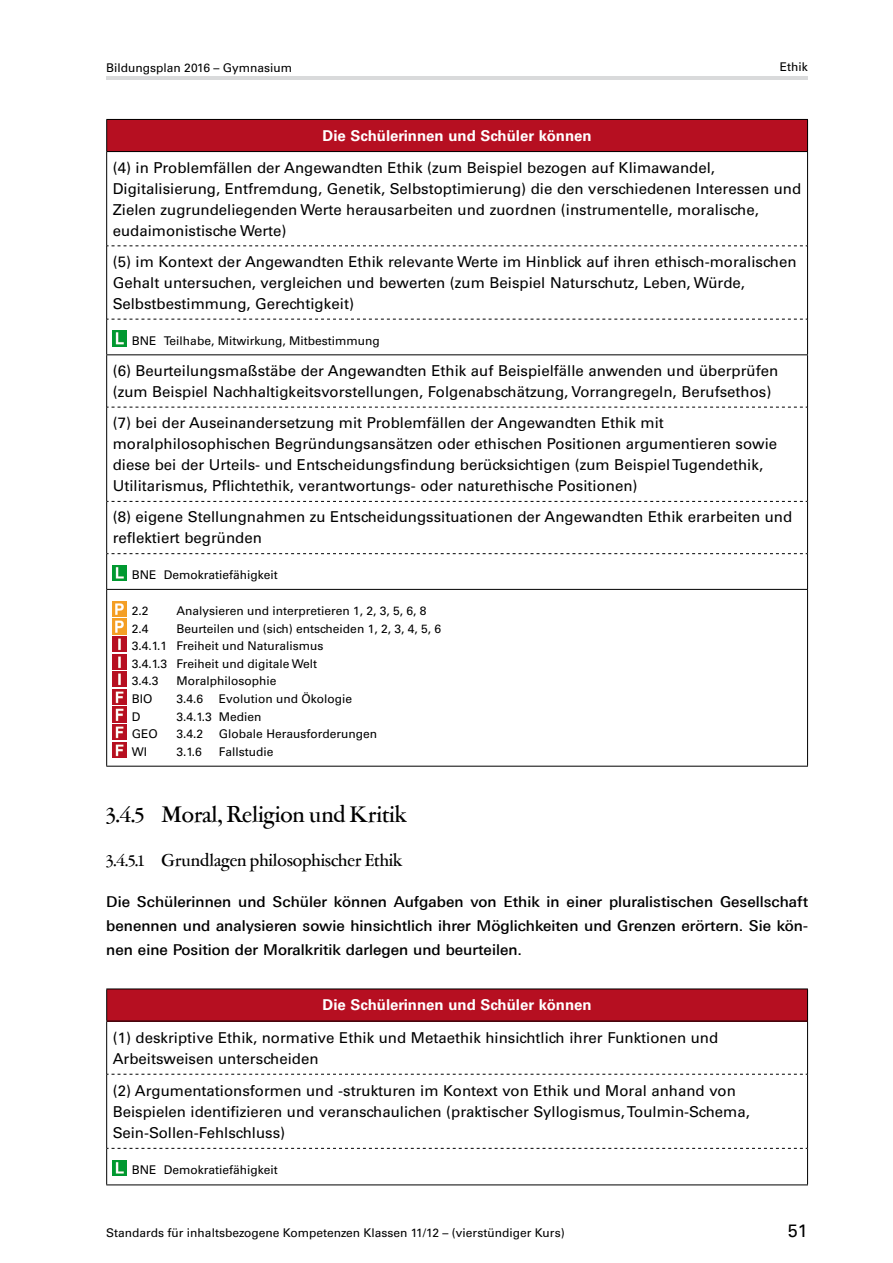
<style>
.page{position:relative;width:893px;height:1263px;background:#fff}
.page>*{position:absolute;margin:0;border:0;box-sizing:border-box;transform-origin:0 0}
.t1{font:500 25.5px "Garamont Amst SH";color:#000}
.t2{font:500 19.5px "Garamont Amst SH";color:#000}
.t3{font:18px "Univers LT Std";color:#000}
.t4{font:15px/21px "Univers LT Std";color:#000}
.t5{font:500 15px/24px "Linotype Univers 530";color:#000;text-align:justify}
.t6{font:700 15px "Univers LT Std";color:#fff}
.t7{font:12px/17.5px "Univers LT Std";color:#000}
</style>
<div class="page">
<hr style="left:106px;top:77px;width:702px;height:3px;background:#d9dadb">
<div style="left:107px;top:119px;width:700px;height:33px;background:#b60f21"></div>
<hr style="left:106px;top:119px;width:702px;height:1px;background:#000">
<hr style="left:106px;top:120px;width:1px;height:31px;background:#000">
<hr style="left:807px;top:120px;width:1px;height:31px;background:#000">
<hr style="left:106px;top:151px;width:702px;height:1px;background:#000">
<hr style="left:106px;top:152px;width:1px;height:94px;background:#000">
<hr style="left:807px;top:152px;width:1px;height:94px;background:#000">
<svg style="left:107px;top:245px;width:700px;height:1px"></svg>
<hr style="left:106px;top:246px;width:1px;height:73px;background:#000">
<hr style="left:807px;top:246px;width:1px;height:73px;background:#000">
<svg style="left:107px;top:319px;width:700px;height:1px"></svg>
<hr style="left:106px;top:319px;width:1px;height:35px;background:#000">
<hr style="left:807px;top:319px;width:1px;height:35px;background:#000">
<hr style="left:106px;top:354px;width:702px;height:1px;background:#000">
<hr style="left:106px;top:355px;width:1px;height:52px;background:#000">
<hr style="left:807px;top:355px;width:1px;height:52px;background:#000">
<svg style="left:107px;top:407px;width:700px;height:1px"></svg>
<hr style="left:106px;top:407px;width:1px;height:94px;background:#000">
<hr style="left:807px;top:407px;width:1px;height:94px;background:#000">
<svg style="left:107px;top:501px;width:700px;height:1px"></svg>
<hr style="left:106px;top:501px;width:1px;height:53px;background:#000">
<hr style="left:807px;top:501px;width:1px;height:53px;background:#000">
<svg style="left:107px;top:553px;width:700px;height:1px"></svg>
<hr style="left:106px;top:554px;width:1px;height:35px;background:#000">
<hr style="left:807px;top:554px;width:1px;height:35px;background:#000">
<hr style="left:106px;top:589px;width:702px;height:1px;background:#000">
<hr style="left:106px;top:590px;width:1px;height:176px;background:#000">
<hr style="left:807px;top:590px;width:1px;height:176px;background:#000">
<hr style="left:106px;top:766px;width:702px;height:1px;background:#000">
<img style="left:113px;top:331px;width:14px;height:15px">
<img style="left:113px;top:565px;width:14px;height:16px">
<img style="left:113px;top:601px;width:14px;height:15px">
<img style="left:113px;top:619px;width:14px;height:15px">
<img style="left:113px;top:636px;width:14px;height:16px">
<img style="left:113px;top:654px;width:14px;height:15px">
<img style="left:113px;top:671px;width:14px;height:16px">
<img style="left:113px;top:689px;width:14px;height:15px">
<img style="left:113px;top:707px;width:14px;height:15px">
<img style="left:113px;top:724px;width:14px;height:16px">
<img style="left:113px;top:742px;width:14px;height:15px">
<div style="left:107px;top:989px;width:700px;height:32px;background:#b60f21"></div>
<hr style="left:106px;top:988px;width:702px;height:1px;background:#000">
<hr style="left:106px;top:989px;width:1px;height:32px;background:#000">
<hr style="left:807px;top:989px;width:1px;height:32px;background:#000">
<hr style="left:106px;top:1021px;width:702px;height:1px;background:#000">
<hr style="left:106px;top:1021px;width:1px;height:53px;background:#000">
<hr style="left:807px;top:1021px;width:1px;height:53px;background:#000">
<svg style="left:107px;top:1074px;width:700px;height:1px"></svg>
<hr style="left:106px;top:1074px;width:1px;height:74px;background:#000">
<hr style="left:807px;top:1074px;width:1px;height:74px;background:#000">
<svg style="left:107px;top:1148px;width:700px;height:1px"></svg>
<hr style="left:106px;top:1148px;width:1px;height:36px;background:#000">
<hr style="left:807px;top:1148px;width:1px;height:36px;background:#000">
<hr style="left:106px;top:1184px;width:702px;height:1px;background:#000">
<img style="left:113px;top:1160px;width:14px;height:16px">
<p class="t7" style="left:106px;top:59px;width:187px">Bildungsplan 2016 – Gymnasium</p>
<p class="t7" style="left:780px;top:58px;width:29px">Ethik</p>
<p class="t6" style="left:323px;top:127px;width:271px">Die Schülerinnen und Schüler können</p>
<p class="t4" style="left:113px;top:157px;width:690px">(4) in Problemfällen der Angewandten Ethik (zum Beispiel bezogen auf Klimawandel, Digitalisierung, Entfremdung, Genetik, Selbstoptimierung) die den verschiedenen Interessen und Zielen zugrundeliegenden Werte herausarbeiten und zuordnen (instrumentelle, moralische, eudaimonistische Werte)</p>
<p class="t4" style="left:113px;top:251px;width:685px">(5) im Kontext der Angewandten Ethik relevante Werte im Hinblick auf ihren ethisch-moralischen<br>Gehalt untersuchen, vergleichen und bewerten (zum Beispiel Naturschutz, Leben, Würde,<br>Selbstbestimmung, Gerechtigkeit)</p>
<p class="t7" style="left:132px;top:332px;width:249px">BNE Teilhabe, Mitwirkung, Mitbestimmung</p>
<p class="t4" style="left:113px;top:360px;width:667px">(6) Beurteilungsmaßstäbe der Angewandten Ethik auf Beispielfälle anwenden und überprüfen (zum Beispiel Nachhaltigkeitsvorstellungen, Folgenabschätzung, Vorrangregeln, Berufsethos)</p>
<p class="t4" style="left:113px;top:412px;width:666px">(7) bei der Auseinandersetzung mit Problemfällen der Angewandten Ethik mit moralphilosophischen Begründungsansätzen oder ethischen Positionen argumentieren sowie diese bei der Urteils- und Entscheidungsfindung berücksichtigen (zum Beispiel Tugendethik, Utilitarismus, Pflichtethik, verantwortungs- oder naturethische Positionen)</p>
<p class="t4" style="left:113px;top:507px;width:681px">(8) eigene Stellungnahmen zu Entscheidungssituationen der Angewandten Ethik erarbeiten und reflektiert begründen</p>
<p class="t7" style="left:132px;top:566px;width:148px">BNE Demokratiefähigkeit</p>
<p class="t7" style="left:132px;top:602px;width:18px">2.2</p>
<p class="t7" style="left:176px;top:602px;width:252px">Analysieren und interpretieren 1, 2, 3, 5, 6, 8</p>
<p class="t7" style="left:132px;top:620px;width:18px">2.4</p>
<p class="t7" style="left:132px;top:620px;width:311px;text-indent:45px">Beurteilen und (sich) entscheiden 1, 2, 3, 4, 5, 6<br>3.4.1.1 Freiheit und Naturalismus<br>3.4.1.3 Freiheit und digitale Welt<br>3.4.3</p>
<p class="t7" style="left:176px;top:672px;width:102px">Moralphilosophie</p>
<p class="t7" style="left:132px;top:690px;width:22px">BIO</p>
<p class="t7" style="left:176px;top:690px;width:28px">3.4.6</p>
<p class="t7" style="left:219px;top:690px;width:135px">Evolution und Ökologie</p>
<p class="t7" style="left:132px;top:708px;width:10px">D</p>
<p class="t7" style="left:176px;top:708px;width:87px">3.4.1.3 Medien</p>
<p class="t7" style="left:132px;top:725px;width:28px">GEO</p>
<p class="t7" style="left:176px;top:725px;width:28px">3.4.2</p>
<p class="t7" style="left:219px;top:725px;width:160px">Globale Herausforderungen</p>
<p class="t7" style="left:132px;top:743px;width:17px">WI</p>
<p class="t7" style="left:176px;top:743px;width:27px">3.1.6</p>
<p class="t7" style="left:219px;top:743px;width:56px">Fallstudie</p>
<h1 class="t1" style="left:106px;top:801px;width:302px">3.4.5 Moral, Religion und Kritik</h1>
<h2 class="t2" style="left:106px;top:850px;width:298px">3.4.5.1 Grundlagen philosophischer Ethik</h2>
<p class="t5" style="left:106px;top:889px;width:703px">Die Schülerinnen und Schüler können Aufgaben von Ethik in einer pluralistischen Gesellschaft benennen und analysieren sowie hinsichtlich ihrer Möglichkeiten und Grenzen erörtern. Sie kön&shy;nen eine Position der Moralkritik darlegen und beurteilen.</p>
<p class="t6" style="left:323px;top:996px;width:271px">Die Schülerinnen und Schüler können</p>
<p class="t4" style="left:113px;top:1027px;width:607px">(1) deskriptive Ethik, normative Ethik und Metaethik hinsichtlich ihrer Funktionen und<br>Arbeitsweisen unterscheiden</p>
<p class="t4" style="left:113px;top:1080px;width:639px">(2) Argumentationsformen und -strukturen im Kontext von Ethik und Moral anhand von<br>Beispielen identifizieren und veranschaulichen (praktischer Syllogismus, Toulmin-Schema,<br>Sein-Sollen-Fehlschluss)</p>
<p class="t7" style="left:132px;top:1161px;width:148px">BNE Demokratiefähigkeit</p>
<p class="t7" style="left:106px;top:1224px;width:460px">Standards für inhaltsbezogene Kompetenzen Klassen 11/12 – (vierstündiger Kurs)</p>
<p class="t3" style="left:788px;top:1220px;width:22px">51</p>
</div>
